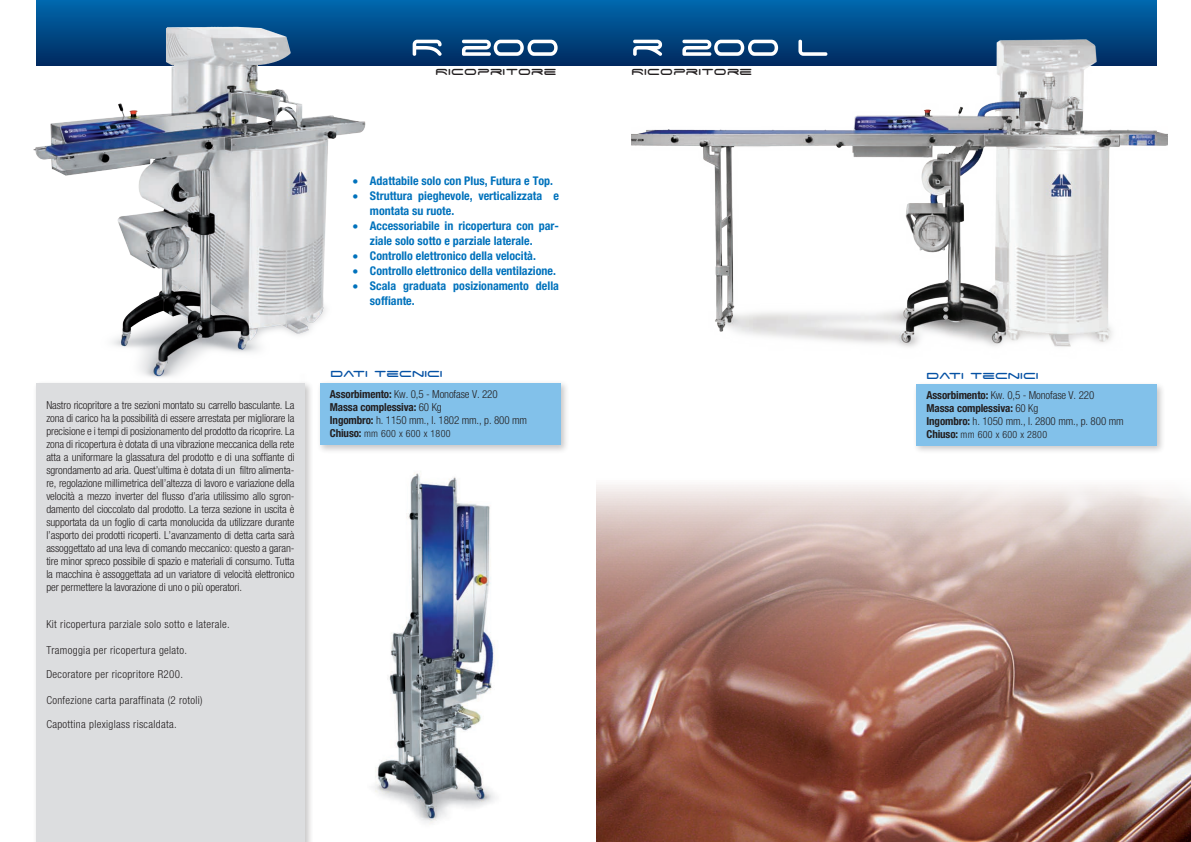
<style>
.page{position:relative;width:1191px;height:842px;background:#fff}
.page>*{position:absolute;margin:0;border:0;box-sizing:border-box;transform-origin:0 0}
.t1{font:14px "Space Age";letter-spacing:.02em;color:#231f20}
.t2{font:14px "Space Age";color:#0551a4}
.t3{font:700 condensed 12px/15px "Helvetica Neue";color:#0072bc}
.t4{font:300 condensed 11px/13px "Helvetica Neue";letter-spacing:.03em;color:#231f20}
.t5{font:300 condensed 11px/13px "Helvetica Neue";letter-spacing:-.01em;color:#231f20}
.t6{font:300 condensed 10px "Helvetica Neue";letter-spacing:.03em;color:#231f20}
.s1{font-family:"Courier";font-weight:400;font-stretch:normal}
.s2{font-weight:700}
.s3{font-weight:700;font-size:11px}
</style>
<div class="page">
<img style="left:596px;top:485px;width:595px;height:357px">
<img style="left:374px;top:473px;width:121px;height:352px">
<div style="left:36px;top:0;width:1120px;height:65px;background:linear-gradient(to bottom,#0068ad,#002a5f)"></div>
<img style="left:33px;top:16px;width:356px;height:362px">
<svg style="left:412px;top:40px;width:145px;height:16px"></svg>
<div style="left:316px;top:380px;width:253px;height:73px;background:#231f20;opacity:.25"></div>
<div style="left:320px;top:383px;width:241px;height:62px;background:#82c1ea"></div>
<div style="left:32px;top:380px;width:281px;height:462px;background:#231f20;opacity:.25"></div>
<div style="left:36px;top:384px;width:269px;height:458px;background:#dcdddf"></div>
<img style="left:631px;top:36px;width:536px;height:311px">
<div style="left:912px;top:381px;width:253px;height:73px;background:#231f20;opacity:.25"></div>
<div style="left:916px;top:384px;width:240px;height:62px;background:#82c1ea"></div>
<svg style="left:633px;top:40px;width:194px;height:16px"></svg>
<p class="t1" style="left:435px;top:66px;width:122px">Ricopritore</p>
<p class="t1" style="left:631px;top:66px;width:122px">Ricopritore</p>
<p class="t4" style="left:46px;top:398px;width:250px;text-align:justify">Nastro ricopritore a tre sezioni montato su carrello basculante. La zona di carico ha la possibilità di essere arrestata per migliorare la precisione e i tempi di posizionamento del prodotto da ricoprire. La zona di ricopertura è dotata di una vibrazione meccanica della rete atta a uniformare la glassatura del prodotto e di una soffiante di sgrondamento ad aria. Quest’ultima è dotata di un filtro alimenta&shy;re, regolazione millimetrica dell’altezza di lavoro e variazione della velocità a mezzo inverter del flusso d’aria utilissimo allo sgron&shy;damento del cioccolato dal prodotto. La terza sezione in uscita è supportata da un foglio di carta monolucida da utilizzare durante l’asporto dei prodotti ricoperti. L’avanzamento di detta carta sarà assoggettato ad una leva di comando meccanico: questo a garan&shy;tire minor spreco possibile di spazio e materiali di consumo. Tutta la macchina è assoggettata ad un variatore di velocità elettronico per permettere la lavorazione di uno o più operatori.</p>
<p class="t4" style="left:46px;top:617px;width:185px">Kit ricopertura parziale solo sotto e laterale.</p>
<p class="t4" style="left:46px;top:638px;width:142px;line-height:24px">Tramoggia per ricopertura gelato.<br>Decoratore per ricopritore R200.</p>
<p class="t4" style="left:46px;top:688px;width:158px;line-height:24px">Confezione carta paraffinata (2 rotoli)<br>Capottina plexiglass riscaldata.</p>
<p class="t3" style="left:352px;top:173px;width:203px"><span class="s1">•</span> Adattabile solo con Plus, Futura e Top.</p>
<p class="t3" style="left:370px;top:188px;width:191px;text-indent:-18px"><span class="s1">•</span> Struttura pieghevole, verticalizzata e montata su ruote.</p>
<p class="t3" style="left:370px;top:218px;width:191px;text-indent:-18px"><span class="s1">•</span> Accessoriabile in ricopertura con par&shy;ziale solo sotto e parziale laterale.</p>
<p class="t3" style="left:352px;top:248px;width:185px"><span class="s1">•</span> Controllo elettronico della velocità.</p>
<p class="t3" style="left:352px;top:263px;width:205px"><span class="s1">•</span> Controllo elettronico della ventilazione.</p>
<p class="t3" style="left:370px;top:278px;width:191px;text-indent:-18px"><span class="s1">•</span> Scala graduata posizionamento della soffiante.</p>
<p class="t2" style="left:331px;top:367px;width:113px">Dati tecnici</p>
<p class="t5" style="left:330px;top:388px;width:199px"><span class="s2">Assorbimento:</span> Kw. 0,5 - Monofase V. 220<br><span class="s2">Massa complessiva:</span> 60 Kg<br><span class="s2">Ingombro:</span> h. 1150 mm., l. 1802 mm., p. 800 mm</p>
<p class="t6" style="left:330px;top:428px;width:122px"><span class="s3">Chiuso:</span> mm 600 x 600 x 1800</p>
<p class="t2" style="left:926px;top:369px;width:113px">Dati tecnici</p>
<p class="t5" style="left:926px;top:388px;width:199px"><span class="s2">Assorbimento:</span> Kw. 0,5 - Monofase V. 220<br><span class="s2">Massa complessiva:</span> 60 Kg<br><span class="s2">Ingombro:</span> h. 1050 mm., l. 2800 mm., p. 800 mm</p>
<p class="t6" style="left:926px;top:429px;width:122px"><span class="s3">Chiuso:</span> mm 600 x 600 x 2800</p>
</div>
